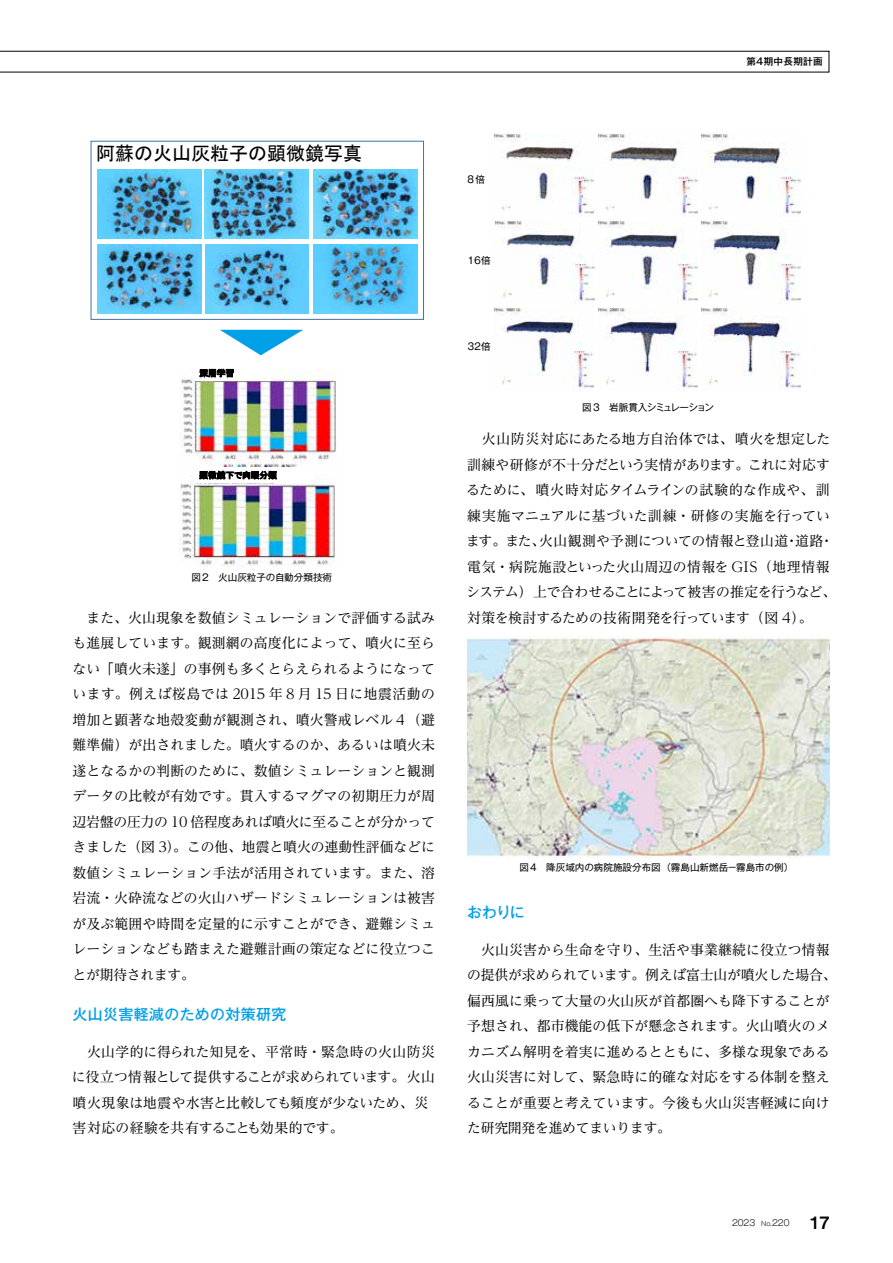
<style>
.page{position:relative;width:893px;height:1263px;background:#fff}
.page>*{position:absolute;margin:0;border:0;box-sizing:border-box;transform-origin:0 0}
.t1{font:19.05px "MS P Gothic";color:#000}
.t2{font:500 14.85px "Gothic MB101 Pr 6";letter-spacing:.03em;color:#00a0e9}
.t3{font:13.8px/25.5px "Reim Pro";letter-spacing:.01em;color:#000}
.t4{font:9.6px "Gothic MB101 Pro";color:#000}
.t5{font:9.6px "Gothic MB101 Pro";letter-spacing:-.06em;color:#000}
.t6{font:500 9.6px "Gothic MB101 Pro";letter-spacing:.03em;color:#000}
.t7{font:8.7px "MS P Gothic";color:#000}
.t8{font:300 8.55px "Gothic MB101 Pro";color:#000}
.s1{font-size:6.45px}
.s2{font-family:"Midashi Go Pro MB31";font-weight:400;font-size:16.95px}
</style>
<div class="page">
<svg style="left:0;top:51px;width:829px;height:21px"></svg>
<img style="left:467px;top:637px;width:362px;height:220px">
<img style="left:180px;top:483px;width:155px;height:83px">
<img style="left:181px;top:369px;width:155px;height:98px">
<div style="left:195px;top:366px;width:75px;height:15px;background:#fff"></div>
<img style="left:98px;top:170px;width:103px;height:69px">
<img style="left:205px;top:170px;width:103px;height:69px">
<img style="left:314px;top:169px;width:103px;height:69px">
<img style="left:98px;top:245px;width:103px;height:69px">
<img style="left:205px;top:245px;width:104px;height:69px">
<img style="left:314px;top:245px;width:103px;height:69px">
<div style="left:91px;top:141px;width:333px;height:179px;border:1px solid #41719c"></div>
<svg style="left:220px;top:330px;width:83px;height:25px"></svg>
<img style="left:494px;top:133px;width:100px;height:83px">
<img style="left:597px;top:133px;width:100px;height:83px">
<img style="left:700px;top:133px;width:100px;height:83px">
<img style="left:494px;top:220px;width:100px;height:83px">
<img style="left:597px;top:220px;width:100px;height:83px">
<img style="left:700px;top:220px;width:100px;height:83px">
<img style="left:494px;top:307px;width:100px;height:84px">
<img style="left:597px;top:307px;width:100px;height:84px">
<img style="left:700px;top:307px;width:100px;height:84px">
<h1 class="t1" style="left:96px;top:143px;width:268px">阿蘇の火山灰粒子の顕微鏡写真</h1>
<p class="t7" style="left:199px;top:369px;width:36px">深層学習</p>
<p class="t7" style="left:199px;top:471px;width:79px">顕微鏡下で肉眼分類</p>
<p class="t4" style="left:191px;top:569px;width:142px">図2　火山灰粒子の自動分類技術</p>
<p class="t3" style="left:73px;top:604px;width:364px;text-align:justify">　また、火山現象を数値シミュレーションで評価する試みも進展しています。観測網の高度化によって、噴火に至らない「噴火未遂」の事例も多くとらえられるようになっています。例えば桜島では 2015 年 8 月 15 日に地震活動の増加と顕著な地殻変動が観測され、噴火警戒レベル４（避難準備）が出されました。噴火するのか、あるいは噴火未遂となるかの判断のために、数値シミュレーションと観測データの比較が有効です。貫入するマグマの初期圧力が周辺岩盤の圧力の 10 倍程度あれば噴火に至ることが分かってきました（図 3）。この他、地震と噴火の連動性評価などに数値シミュレーション手法が活用されています。また、溶岩流・火砕流などの火山ハザードシミュレーションは被害が及ぶ範囲や時間を定量的に示すことができ、避難シミュレーションなども踏まえた避難計画の策定などに役立つことが期待されます。</p>
<p class="t2" style="left:73px;top:1002px;width:215px">火山災害軽減のための対策研究</p>
<p class="t3" style="left:72px;top:1038px;width:365px">　火山学的に得られた知見を、平常時・緊急時の火山防災に役立つ情報として提供することが求められています。火山噴火現象は地震や水害と比較しても頻度が少ないため、災害対応の経験を共有することも効果的です。</p>
<p class="t4" style="left:468px;top:171px;width:19px">8倍</p>
<p class="t4" style="left:466px;top:253px;width:26px">１６倍</p>
<p class="t4" style="left:466px;top:338px;width:26px">３２倍</p>
<p class="t6" style="left:746px;top:54px;width:78px">第4期中長期計画</p>
<p class="t5" style="left:582px;top:399px;width:133px">図 3　岩脈貫入シミュレーション</p>
<p class="t3" style="left:466px;top:426px;width:372px">　火山防災対応にあたる地方自治体では、噴火を想定した訓練や研修が不十分だという実情があります。これに対応するために、噴火時対応タイムラインの試験的な作成や、訓練実施マニュアルに基づいた訓練・研修の実施を行っています。また、火山観測や予測についての情報と登山道・道路・電気・病院施設といった火山周辺の情報を GIS（地理情報システム）上で合わせることによって被害の推定を行うなど、対策を検討するための技術開発を行っています（図 4）。</p>
<p class="t4" style="left:519px;top:859px;width:276px">図4　降灰域内の病院施設分布図（霧島山新燃岳－霧島市の例）</p>
<p class="t2" style="left:467px;top:900px;width:59px">おわりに</p>
<p class="t3" style="left:467px;top:936px;width:371px">　火山災害から生命を守り、生活や事業継続に役立つ情報の提供が求められています。例えば富士山が噴火した場合、偏西風に乗って大量の火山灰が首都圏へも降下することが予想され、都市機能の低下が懸念されます。火山噴火のメカニズム解明を着実に進めるとともに、多様な現象である火山災害に対して、緊急時に的確な対応をする体制を整えることが重要と考えています。今後も火山災害軽減に向けた研究開発を進めてまいります。</p>
<p class="t8" style="left:732px;top:1216px;width:99px">2023 <span class="s1">No</span>.220 <span class="s2">17</span></p>
</div>
